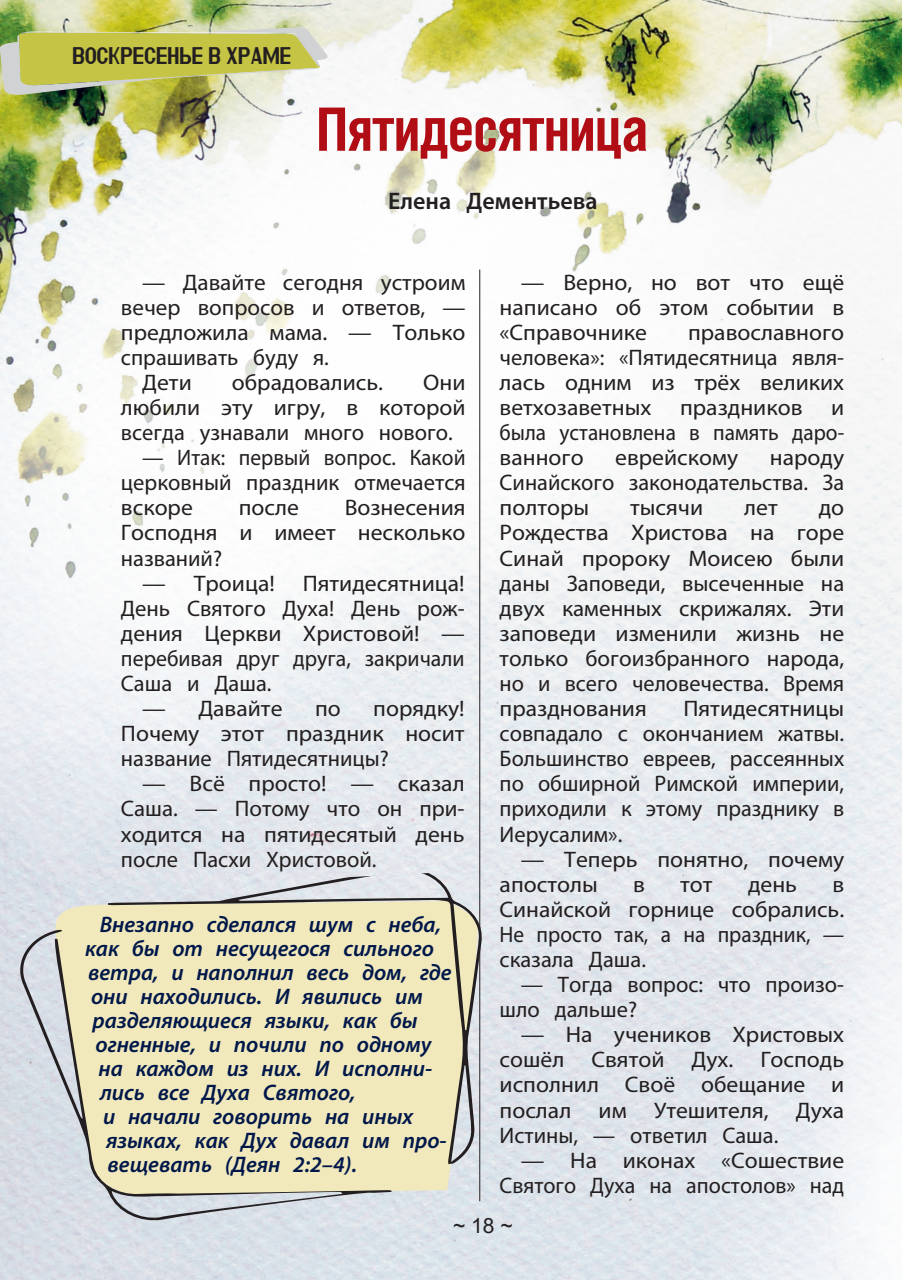
<style>
.page{position:relative;width:902px;height:1280px;background:#fff}
.page>*{position:absolute;margin:0;border:0;box-sizing:border-box;transform-origin:0 0}
.t1{font:700 59.85px "Helios Cond C";letter-spacing:-.02em;color:#b00d15;scale:.95 1}
.t2{font:24px "Azbuka Fixed";letter-spacing:.005em;color:#231f20;scale:.85 1}
.t3{font:600 24px "Myriad Pro";color:#231f20}
.t4{font:22.5px/25px "Myriad Pro";color:#231f20;text-align:justify;scale:1.05 1}
.t5{font:italic 600 22.5px "Myriad Pro";color:#00174a}
.t6{font:22.5px/25px "Myriad Pro";color:#231f20}
.t7{font:22.5px/25px "Myriad Pro";color:#231f20;text-align:justify;scale:.95 1}
.t8{font:22.5px "Myriad Pro";color:#231f20;scale:1.04 1}
.t9{font:21px "Arial";color:#231f20}
</style>
<div class="page">
<img style="left:0;top:0;width:901px;height:1280px">
<hr style="left:479px;top:270px;width:1px;height:931px;background:#231f20">
<svg style="left:54px;top:884px;width:440px;height:326px;background:#dee2e0"></svg>
<svg style="left:107px;top:870px;width:389px;height:311px;background:#dad8c4"></svg>
<svg style="left:12px;top:913px;width:380px;height:316px;background:#e6e1c3"></svg>
<svg style="left:0;top:27px;width:327px;height:69px;background:#c4c66e"></svg>
<p class="t2" style="left:73px;top:42px;width:258px">Воскресенье в храме</p>
<h1 class="t1" style="left:316px;top:94px;width:351px">Пятидесятница</h1>
<p class="t3" style="left:388px;top:186px;width:211px">Елена Дементьева</p>
<p class="t8" style="left:142px;top:268px;width:312px">— Давайте сегодня устроим</p>
<p class="t6" style="left:121px;top:294px;width:346px">вечер вопросов и ответов, —</p>
<p class="t4" style="left:121px;top:319px;width:330px">предложила мама. — Только</p>
<p class="t6" style="left:121px;top:344px;width:209px">спрашивать буду я.</p>
<p class="t4" style="left:142px;top:369px;width:49px">Дети</p>
<p class="t4" style="left:232px;top:369px;width:146px">обрадовались.</p>
<p class="t4" style="left:121px;top:369px;width:330px;text-indent:302px">Они любили эту игру, в которой всегда узнавали много нового.</p>
<p class="t7" style="left:121px;top:445px;width:364px;text-indent:21px">— Итак: первый вопрос. Какой церковный праздник отмечается вскоре</p>
<p class="t4" style="left:121px;top:495px;width:330px;text-indent:224px">Вознесения Господня и имеет несколько названий?</p>
<p class="t4" style="left:121px;top:570px;width:329px;text-indent:21px">— Троица! Пятидесятница!<br>День Святого Духа! День рож&shy;дения Церкви Христовой! — перебивая друг друга, закричали Саша и Даша.</p>
<p class="t4" style="left:142px;top:696px;width:135px">— Давайте</p>
<p class="t4" style="left:315px;top:696px;width:26px">по</p>
<p class="t4" style="left:239px;top:495px;width:59px">после</p>
<p class="t4" style="left:121px;top:696px;width:329px;text-indent:252px">порядку!<br>Почему этот праздник носит название Пятидесятницы?</p>
<p class="t4" style="left:121px;top:771px;width:329px;text-indent:21px">— Всё просто! — сказал Саша. — Потому что он при&shy;ходится на пятидесятый день после Пасхи Христовой.</p>
<p class="t5" style="left:100px;top:910px;width:343px">Внезапно сделался шум с неба,</p>
<p class="t5" style="left:85px;top:934px;width:350px">как бы от несущегося сильного</p>
<p class="t5" style="left:88px;top:958px;width:365px">ветра, и наполнил весь дом, где</p>
<p class="t5" style="left:91px;top:982px;width:333px">они находились. И явились им</p>
<p class="t5" style="left:92px;top:1006px;width:326px">разделяющиеся языки, как бы</p>
<p class="t5" style="left:95px;top:1030px;width:337px">огненные, и почили по одному</p>
<p class="t5" style="left:98px;top:1054px;width:335px">на каждом из них. И исполни-</p>
<p class="t5" style="left:100px;top:1078px;width:257px">лись все Духа Святого,</p>
<p class="t5" style="left:103px;top:1102px;width:311px">и начали говорить на иных</p>
<p class="t5" style="left:106px;top:1126px;width:342px">языках, как Дух давал им про-</p>
<p class="t5" style="left:107px;top:1150px;width:251px">вещевать (Деян 2:2–4).</p>
<p class="t4" style="left:499px;top:269px;width:330px;text-indent:21px">— Верно, но вот что ещё написано об этом событии в «Справочнике</p>
<p class="t4" style="left:499px;top:319px;width:330px;text-indent:188px">православного человека»: «Пятидесятница явля&shy;лась одним из трёх великих ветхозаветных</p>
<p class="t4" style="left:680px;top:395px;width:118px">праздников</p>
<p class="t4" style="left:499px;top:395px;width:330px;text-indent:331px">и была установлена в память даро&shy;ванного</p>
<p class="t4" style="left:615px;top:445px;width:119px">еврейскому</p>
<p class="t4" style="left:499px;top:445px;width:330px;text-indent:270px">народу Синайского законодательства. За полторы</p>
<p class="t4" style="left:499px;top:495px;width:330px;text-indent:319px">до Рождества Христова на горе Синай пророку Моисею были даны Заповеди, высеченные на двух каменных скрижалях. Эти заповеди изменили жизнь не только богоизбранного народа, но и всего человечества. Время празднования</p>
<p class="t4" style="left:630px;top:495px;width:71px">тысячи</p>
<p class="t4" style="left:744px;top:495px;width:33px">лет</p>
<p class="t4" style="left:499px;top:696px;width:330px;text-indent:184px">Пятидесятницы совпадало с окончанием жатвы.<br>Большинство евреев, рассеянных по обширной Римской империи, приходили к этому празднику в Иерусалим».</p>
<p class="t4" style="left:499px;top:846px;width:330px;text-indent:21px">— Теперь понятно, почему апостолы</p>
<p class="t4" style="left:633px;top:871px;width:13px">в</p>
<p class="t4" style="left:680px;top:871px;width:32px">тот</p>
<p class="t4" style="left:748px;top:871px;width:48px">день</p>
<p class="t4" style="left:499px;top:871px;width:330px;text-indent:333px">в Синайской горнице собрались.<br>Не просто так, а на праздник, — сказала Даша.</p>
<p class="t6" style="left:499px;top:972px;width:346px;text-indent:21px">— Тогда вопрос: что произо&shy;шло дальше?</p>
<p class="t4" style="left:499px;top:1022px;width:330px;text-indent:21px">— На учеников Христовых сошёл Святой Дух. Господь исполнил Своё обещание и послал им Утешителя, Духа Истины, — ответил Саша.</p>
<p class="t4" style="left:499px;top:1147px;width:330px;text-align:right">— На иконах «Сошествие<br>Святого Духа на апостолов» над</p>
<p class="t9" style="left:453px;top:1211px;width:61px">~ 18 ~</p>
</div>
